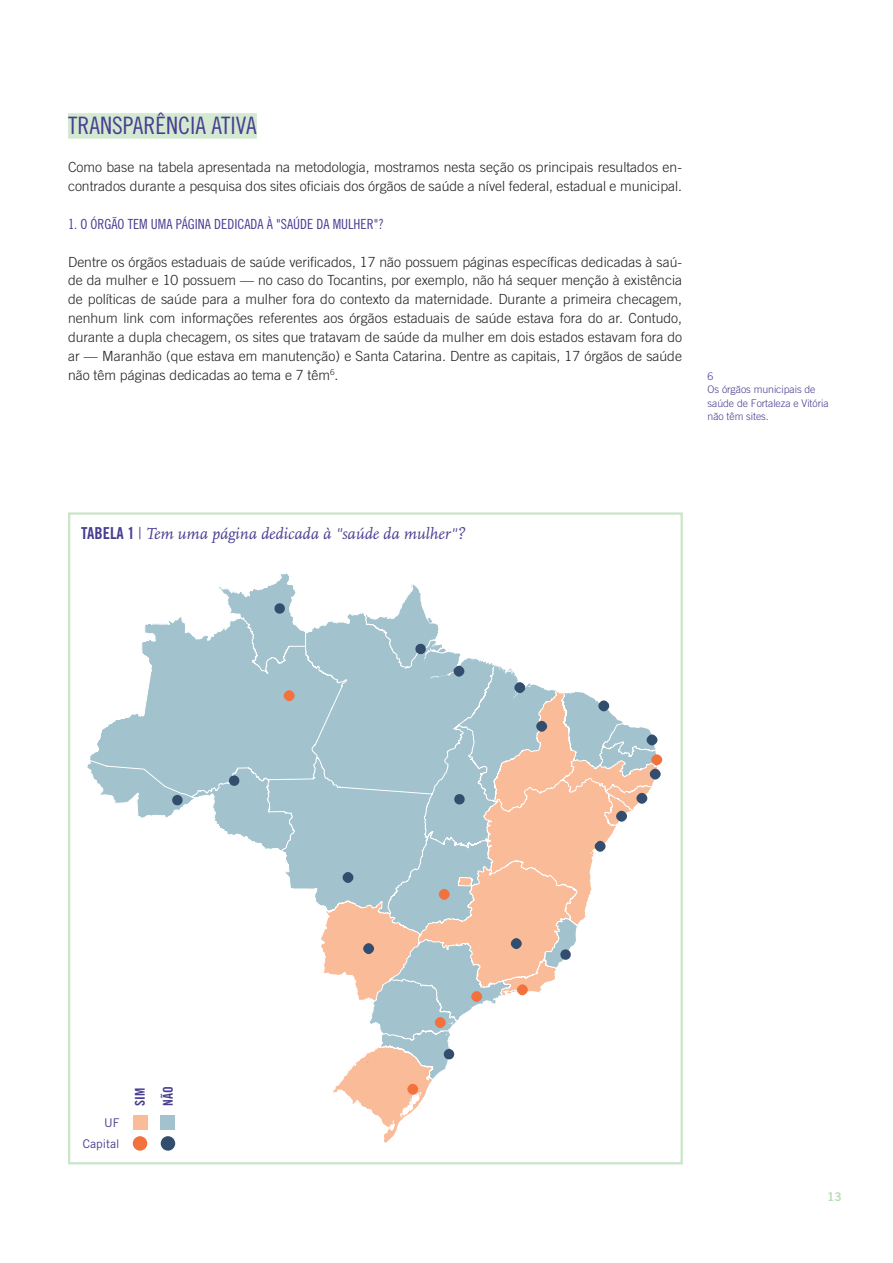
<style>
.page{position:relative;width:893px;height:1263px;background:#fff}
.page>*{position:absolute;margin:0;border:0;box-sizing:border-box;transform-origin:0 0}
.Destaque_fora{font:24px "Trade Gothic LT Std Cn 18";color:#483e91}
.TEXTO{font:italic 16.5px "Scala";color:#483e91}
.TEXTO-2{font:300 13.95px/18.9px "Trade Gothic LT Std";color:#231f20}
.TEXTO-3{font:13.95px "Trade Gothic LT Std Cn 18";color:#483e91}
.TEXTO-4{font:13.5px "Trade Gothic LT Std Bd Cn 20";color:#483e91}
.TEXTO-5{font:12px "Trade Gothic LT Std";color:#483e91}
.t1{font:12px "Trade Gothic LT Std Bd 2";color:#b7ddb8}
.Destaque_fora-2{font:300 10.5px/13.5px "Trade Gothic LT Std";letter-spacing:-.005em;color:#483e91}
.s1{font-family:"Trade Gothic LT Std Bd Cn 20";font-style:normal}
.s2{font-family:"Trade Gothic LT Std";font-weight:300;font-style:normal}
</style>
<div class="page">
<div style="left:68px;top:113px;width:189px;height:26px;background:#d3e9d1"></div>
<svg style="left:87px;top:572px;width:576px;height:571px"></svg>
<div style="left:133px;top:1115px;width:14px;height:14px;background:#fabb98"></div>
<div style="left:161px;top:1115px;width:14px;height:14px;background:#a2c2cd"></div>
<div style="left:133px;top:1136px;width:14px;height:15px;background:#f3713c;border-radius:50%"></div>
<div style="left:161px;top:1136px;width:14px;height:15px;background:#334d6d;border-radius:50%"></div>
<p class="Destaque_fora" style="left:68px;top:111px;width:190px">TRANSPARÊNCIA ATIVA</p>
<p class="TEXTO-2" style="left:68px;top:157px;width:616px">Como base na tabela apresentada na metodologia, mostramos nesta seção os principais resultados en&shy;contrados durante a pesquisa dos sites oficiais dos órgãos de saúde a nível federal, estadual e municipal.</p>
<p class="TEXTO-3" style="left:68px;top:215px;width:317px">1. O ÓRGÃO TEM UMA PÁGINA DEDICADA À "SAÚDE DA MULHER"?</p>
<p class="TEXTO-2" style="left:68px;top:252px;width:616px;text-align:justify">Dentre os órgãos estaduais de saúde verificados, 17 não possuem páginas específicas dedicadas à saú&shy;de da mulher e 10 possuem — no caso do Tocantins, por exemplo, não há sequer menção à existência de políticas de saúde para a mulher fora do contexto da maternidade. Durante a primeira checagem, nenhum link com informações referentes aos órgãos estaduais de saúde estava fora do ar. Contudo, durante a dupla checagem, os sites que tratavam de saúde da mulher em dois estados estavam fora do ar — Maranhão (que estava em manutenção) e Santa Catarina. Dentre as capitais, 17 órgãos de saúde não têm páginas dedicadas ao tema e 7 têm<sup>6</sup>.</p>
<p class="Destaque_fora-2" style="left:708px;top:369px;width:123px">6<br>Os órgãos municipais de saúde de Fortaleza e Vitória não têm sites.</p>
<p class="TEXTO" style="left:81px;top:525px;width:386px"><span class="s1">TABELA 1</span> <span class="s2">|</span> Tem uma página dedicada à "saúde da mulher"?</p>
<p class="TEXTO-5" style="left:104px;top:1115px;width:17px">UF</p>
<p class="TEXTO-5" style="left:83px;top:1136px;width:38px">Capital</p>
<p class="TEXTO-4" style="left:132px;top:1106px;width:19px;rotate:-90deg">SIM</p>
<p class="TEXTO-4" style="left:160px;top:1106px;width:21px;rotate:-90deg">NÃO</p>
<p class="t1" style="left:827px;top:1189px;width:16px">13</p>
</div>
